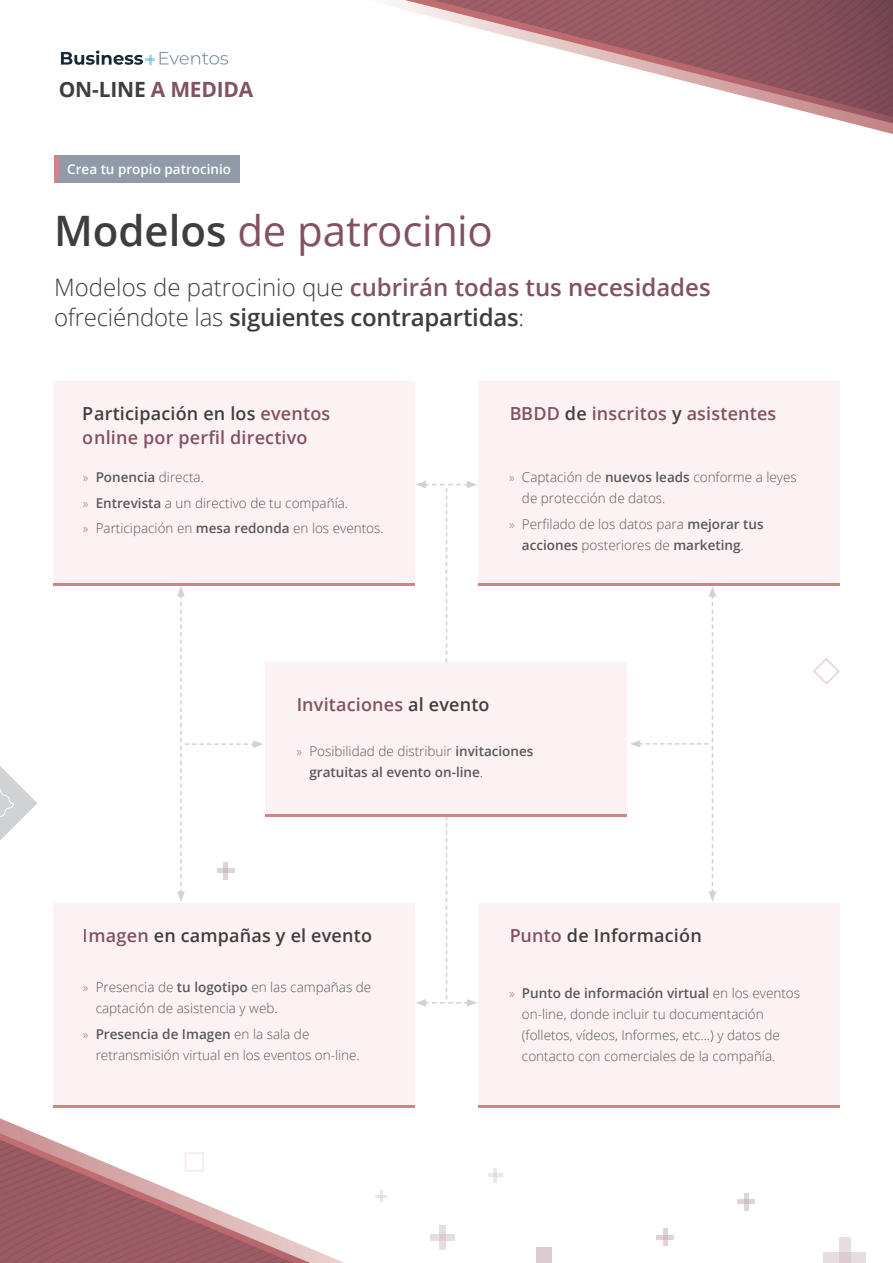
<style>
.page{position:relative;width:893px;height:1263px;background:#fff}
.page>*{position:absolute;margin:0;border:0;box-sizing:border-box;transform-origin:0 0}
.t1{font:42px "Open Sans";letter-spacing:-.01em;color:#825260}
.t2{font:300 24px/30px "Open Sans";color:#3e3e3f}
.t3{font:700 21px "Open Sans";letter-spacing:-.01em;color:#3e3e3f}
.t4{font:600 18px/24px "Open Sans";letter-spacing:.01em;color:#825260}
.t5{font:600 18px "Open Sans";letter-spacing:.01em;color:#3e3e3f}
.t6{font:300 13.5px/21px "Open Sans";color:#57585a}
.t7{font:600 13.5px/21px "Open Sans";color:#57585a}
.Sección{font:600 13.5px "Open Sans";color:#fff}
.s1{color:#825260}
.s2{font-weight:600;color:#3e3e3f}
.s3{font-weight:600;color:#825260}
.s4{font-weight:600}
.s5{color:#3e3e3f}
.s6{font-family:"Myriad Pro";font-weight:400;color:#cd8587}
.s7{font-weight:300}
</style>
<div class="page">
<svg style="left:813px;top:658px;width:27px;height:27px"></svg>
<svg style="left:0;top:766px;width:37px;height:74px"></svg>
<svg style="left:391px;top:0;width:502px;height:134px"></svg>
<div style="left:53px;top:382px;width:362px;height:204px;background:#fdf2f3"></div>
<div style="left:478px;top:903px;width:362px;height:205px;background:#fdf2f3"></div>
<div style="left:478px;top:382px;width:362px;height:204px;background:#fdf2f3"></div>
<div style="left:53px;top:903px;width:362px;height:205px;background:#fdf2f3"></div>
<div style="left:266px;top:662px;width:361px;height:152px;background:#fdf2f3"></div>
<svg style="left:439px;top:1225px;width:6px;height:24px"></svg>
<svg style="left:430px;top:1234px;width:24px;height:6px"></svg>
<svg style="left:839px;top:1237px;width:11px;height:16px"></svg>
<svg style="left:823px;top:1253px;width:43px;height:10px"></svg>
<div style="left:537px;top:1247px;width:15px;height:16px;background:#d9cbcf"></div>
<hr style="left:493px;top:1168px;width:4px;height:15px;background:#ede7e9">
<hr style="left:488px;top:1173px;width:14px;height:4px;background:#ede7e9">
<svg style="left:663px;top:1228px;width:5px;height:18px"></svg>
<svg style="left:656px;top:1235px;width:18px;height:4px"></svg>
<svg style="left:376px;top:1190px;width:11px;height:12px"></svg>
<svg style="left:744px;top:1193px;width:4px;height:18px"></svg>
<svg style="left:737px;top:1200px;width:18px;height:4px"></svg>
<svg style="left:0;top:1105px;width:313px;height:158px"></svg>
<svg style="left:61px;top:51px;width:167px;height:14px"></svg>
<div style="left:59px;top:156px;width:181px;height:27px;background:#909aa9"></div>
<div style="left:54px;top:156px;width:5px;height:27px;background:#cd8587"></div>
<svg style="left:177px;top:587px;width:86px;height:314px"></svg>
<svg style="left:630px;top:586px;width:86px;height:316px"></svg>
<svg style="left:416px;top:481px;width:61px;height:181px"></svg>
<svg style="left:416px;top:817px;width:61px;height:190px"></svg>
<hr style="left:478px;top:584px;width:362px;height:2px;background:#cd8587">
<hr style="left:478px;top:1106px;width:362px;height:2px;background:#cd8587">
<hr style="left:53px;top:584px;width:362px;height:2px;background:#cd8587">
<hr style="left:53px;top:1106px;width:362px;height:2px;background:#cd8587">
<hr style="left:265px;top:814px;width:361px;height:3px;background:#cd8587">
<h3 class="t3" style="left:59px;top:75px;width:196px">ON-LINE <span class="s1">A MEDIDA</span></h3>
<p class="Sección" style="left:67px;top:160px;width:165px">Crea tu propio patrocinio</p>
<p class="t1" style="left:54px;top:202px;width:440px"><span class="s2">Modelos</span> de patrocinio</p>
<p class="t2" style="left:54px;top:272px;width:658px">Modelos de patrocinio que <span class="s3">cubrirán todas tus necesidades </span>ofreciéndote las <span class="s4">siguientes contrapartidas</span>:</p>
<h3 class="t4" style="left:83px;top:401px;width:249px"><span class="s5">Participación en los</span> eventos online por perfil directivo</h3>
<p class="t7" style="left:83px;top:467px;width:123px"><span class="s6">»</span> Ponencia <span class="s7">directa.</span></p>
<p class="t6" style="left:83px;top:492px;width:267px"><span class="s6">»</span> <span class="s4">Entrevista</span> a un directivo de tu compañía.</p>
<p class="t6" style="left:83px;top:517px;width:302px"><span class="s6">»</span> Participación en <span class="s4">mesa redonda</span> en los eventos.</p>
<h3 class="t4" style="left:509px;top:401px;width:269px">BBDD <span class="s5">de</span> inscritos <span class="s5">y</span> asistentes</h3>
<p class="t6" style="left:522px;top:467px;width:276px;text-indent:-13px"><span class="s6">»</span> Captación de <span class="s4">nuevos leads</span> conforme a leyes de protección de datos.</p>
<p class="t6" style="left:509px;top:513px;width:256px;text-align:center"><span class="s6">»</span> Perfilado de los datos para <span class="s4">mejorar tus acciones</span> posteriores de <span class="s4">marketing</span>.</p>
<h3 class="t4" style="left:297px;top:692px;width:195px">Invitaciones <span class="s5">al evento</span></h3>
<p class="t7" style="left:309px;top:740px;width:226px;text-indent:-13px"><span class="s6">»</span> <span class="s7">Posibilidad de distribuir</span> invitaciones gratuitas al evento on-line<span class="s7">.</span></p>
<h3 class="t5" style="left:83px;top:923px;width:291px"><span class="s1">Imagen</span> en campañas y el evento</h3>
<p class="t6" style="left:96px;top:977px;width:277px;text-indent:-13px"><span class="s6">»</span> Presencia de <span class="s4">tu logotipo</span> en las campañas de captación de asistencia y web.</p>
<p class="t6" style="left:96px;top:1023px;width:266px;text-indent:-13px"><span class="s6">»</span> <span class="s4">Presencia de Imagen</span> en la sala de retransmisión virtual en los eventos on-line.</p>
<h3 class="t5" style="left:509px;top:923px;width:194px"><span class="s1">Punto</span> de Información</h3>
<p class="t6" style="left:522px;top:982px;width:280px;text-indent:-13px"><span class="s6">»</span> <span class="s4">Punto de información virtual</span> en los eventos on-line, donde incluir tu documentación (folletos, vídeos, Informes, etc...) y datos de contacto con comerciales de la compañía.</p>
</div>
